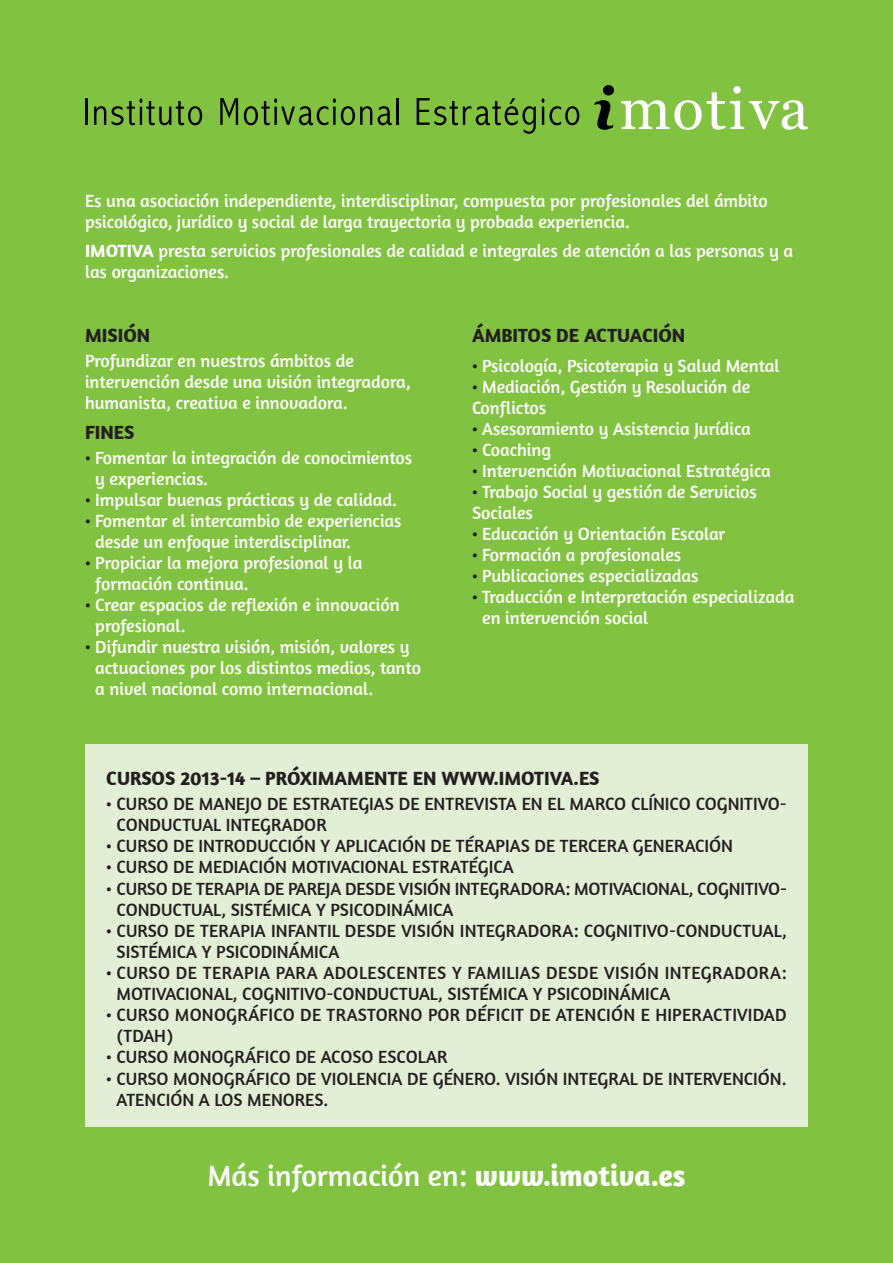
<style>
.page{position:relative;width:893px;height:1263px;background:#81c340}
.page>*{position:absolute;margin:0;border:0;box-sizing:border-box;transform-origin:0 0}
.t1{font:30px "Amaranth";color:#fff}
.t2{font:700 19.65px "Amaranth";color:#231f20}
.t3{font:700 19.5px "Amaranth";color:#231f20}
.t4{font:18.15px/21.1px "Amaranth";color:#231f20}
.t5{font:18px/21px "Amaranth";color:#fff}
.s1{font-weight:700}
.s2{color:#231f20}
</style>
<div class="page">
<hr style="left:85px;top:98px;width:3px;height:27px;background:#000">
<svg style="left:94px;top:106px;width:12px;height:19px"></svg>
<svg style="left:112px;top:98px;width:90px;height:27px"></svg>
<svg style="left:220px;top:98px;width:18px;height:27px"></svg>
<svg style="left:244px;top:98px;width:128px;height:27px"></svg>
<svg style="left:378px;top:106px;width:14px;height:19px"></svg>
<hr style="left:396px;top:98px;width:3px;height:27px;background:#000">
<svg style="left:417px;top:98px;width:119px;height:36px"></svg>
<svg style="left:542px;top:98px;width:37px;height:27px"></svg>
<svg style="left:594px;top:85px;width:20px;height:45px"></svg>
<svg style="left:621px;top:86px;width:187px;height:44px"></svg>
<div style="left:85px;top:744px;width:723px;height:383px;background:#e2efd4"></div>
<p class="t5" style="left:85px;top:190px;width:684px">Es una asociación independiente, interdisciplinar, compuesta por profesionales del ámbito psicológico, jurídico y social de larga trayectoria y probada experiencia.</p>
<p class="t5" style="left:85px;top:240px;width:710px"><span class="s1">IMOTIVA</span> presta servicios profesionales de calidad e integrales de atención a las personas y a las organizaciones.</p>
<p class="t3" style="left:85px;top:323px;width:67px">MISIÓN</p>
<p class="t5" style="left:85px;top:351px;width:327px">Profundizar en nuestros ámbitos de intervención desde una visión integradora, humanista, creativa e innovadora.</p>
<p class="t3" style="left:85px;top:420px;width:51px">FINES</p>
<p class="t5" style="left:95px;top:447px;width:318px;text-indent:-10px"><span class="s2">•</span> Fomentar la integración de conocimientos y experiencias.</p>
<p class="t5" style="left:85px;top:489px;width:313px"><span class="s2">•</span> Impulsar buenas prácticas y de calidad.</p>
<p class="t5" style="left:95px;top:510px;width:308px;text-indent:-10px"><span class="s2">•</span> Fomentar el intercambio de experiencias desde un enfoque interdisciplinar.</p>
<p class="t5" style="left:95px;top:552px;width:269px;text-indent:-10px"><span class="s2">•</span> Propiciar la mejora profesional y la formación continua.</p>
<p class="t5" style="left:95px;top:594px;width:306px;text-indent:-10px"><span class="s2">•</span> Crear espacios de reflexión e innovación profesional.</p>
<p class="t5" style="left:95px;top:636px;width:327px;text-indent:-10px"><span class="s2">•</span> Difundir nuestra visión, misión, valores y actuaciones por los distintos medios, tanto a nivel nacional como internacional.</p>
<p class="t3" style="left:472px;top:323px;width:215px">ÁMBITOS DE ACTUACIÓN</p>
<p class="t5" style="left:472px;top:355px;width:309px"><span class="s2">•</span> Psicología, Psicoterapia y Salud Mental</p>
<p class="t5" style="left:472px;top:376px;width:280px"><span class="s2">•</span> Mediación, Gestión y Resolución de<br>Conflictos</p>
<p class="t5" style="left:472px;top:418px;width:280px"><span class="s2">•</span> Asesoramiento y Asistencia Jurídica</p>
<p class="t5" style="left:472px;top:439px;width:80px"><span class="s2">•</span> Coaching</p>
<p class="t5" style="left:472px;top:460px;width:300px"><span class="s2">•</span> Intervención Motivacional Estratégica</p>
<p class="t5" style="left:472px;top:481px;width:286px"><span class="s2">•</span> Trabajo Social y gestión de Servicios<br>Sociales</p>
<p class="t5" style="left:472px;top:523px;width:255px"><span class="s2">•</span> Educación y Orientación Escolar</p>
<p class="t5" style="left:472px;top:544px;width:211px"><span class="s2">•</span> Formación a profesionales</p>
<p class="t5" style="left:472px;top:565px;width:228px"><span class="s2">•</span> Publicaciones especializadas</p>
<p class="t5" style="left:482px;top:586px;width:314px;text-indent:-10px"><span class="s2">•</span> Traducción e Interpretación especializada en intervención social</p>
<p class="t2" style="left:106px;top:765px;width:495px">CURSOS 2013-14 – PRÓXIMAMENTE EN WWW.IMOTIVA.ES</p>
<p class="t4" style="left:117px;top:793px;width:672px;text-indent:-10px">• CURSO DE MANEJO DE ESTRATEGIAS DE ENTREVISTA EN EL MARCO CLÍNICO COGNITIVO-<br>CONDUCTUAL INTEGRADOR</p>
<p class="t4" style="left:106px;top:835px;width:628px">• CURSO DE INTRODUCCIÓN Y APLICACIÓN DE TÉRAPIAS DE TERCERA GENERACIÓN</p>
<p class="t4" style="left:106px;top:856px;width:409px">• CURSO DE MEDIACIÓN MOTIVACIONAL ESTRATÉGICA</p>
<p class="t4" style="left:117px;top:877px;width:672px;text-indent:-10px">• CURSO DE TERAPIA DE PAREJA DESDE VISIÓN INTEGRADORA: MOTIVACIONAL, COGNITIVO-<br>CONDUCTUAL, SISTÉMICA Y PSICODINÁMICA</p>
<p class="t4" style="left:117px;top:920px;width:672px;text-indent:-10px">• CURSO DE TERAPIA INFANTIL DESDE VISIÓN INTEGRADORA: COGNITIVO-CONDUCTUAL,<br>SISTÉMICA Y PSICODINÁMICA</p>
<p class="t4" style="left:117px;top:962px;width:671px;text-indent:-10px">• CURSO DE TERAPIA PARA ADOLESCENTES Y FAMILIAS DESDE VISIÓN INTEGRADORA:<br>MOTIVACIONAL, COGNITIVO-CONDUCTUAL, SISTÉMICA Y PSICODINÁMICA</p>
<p class="t4" style="left:117px;top:1004px;width:672px;text-indent:-10px">• CURSO MONOGRÁFICO DE TRASTORNO POR DÉFICIT DE ATENCIÓN E HIPERACTIVIDAD (TDAH)</p>
<p class="t4" style="left:106px;top:1046px;width:343px">• CURSO MONOGRÁFICO DE ACOSO ESCOLAR</p>
<p class="t4" style="left:117px;top:1067px;width:672px;text-indent:-10px">• CURSO MONOGRÁFICO DE VIOLENCIA DE GÉNERO. VISIÓN INTEGRAL DE INTERVENCIÓN.<br>ATENCIÓN A LOS MENORES.</p>
<h1 class="t1" style="left:207px;top:1158px;width:480px">Más información en: <span class="s1">www.imotiva.es</span></h1>
</div>
